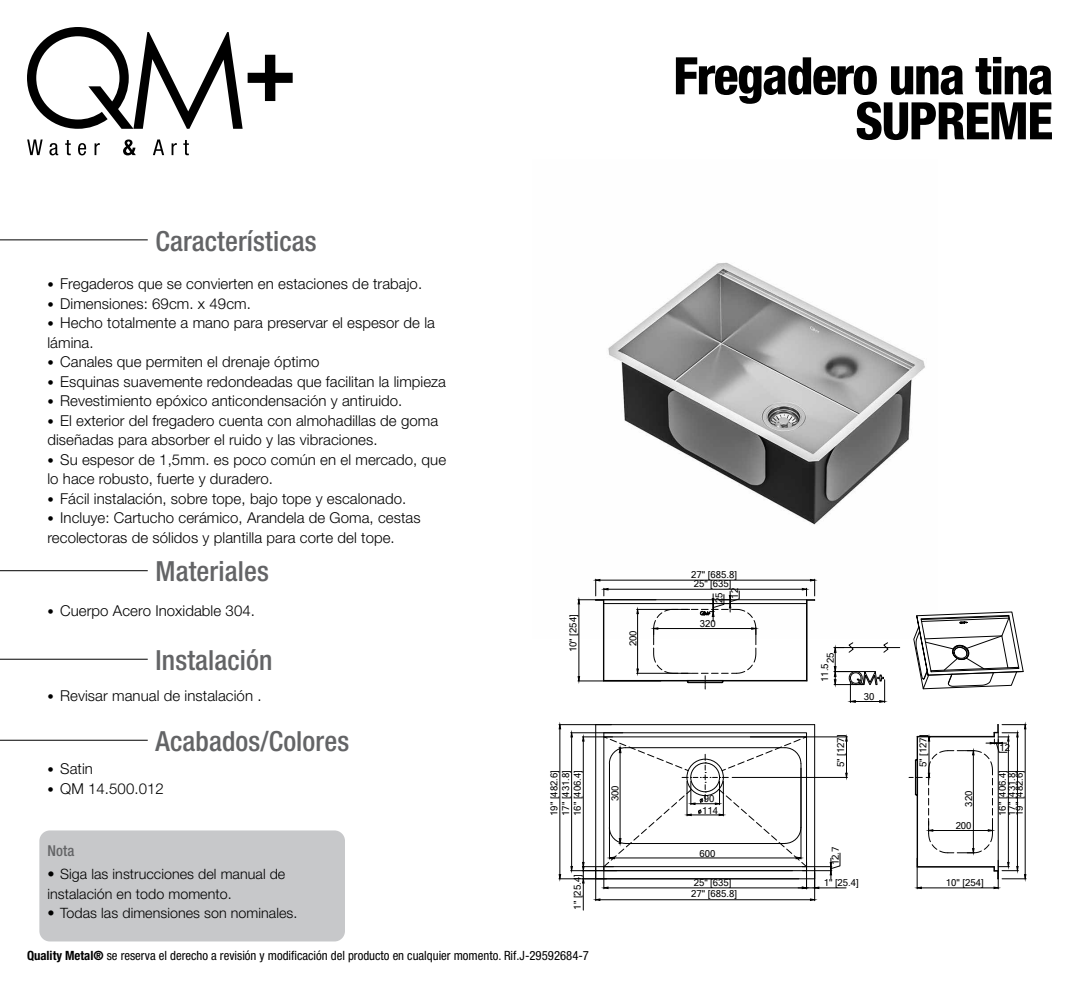
<style>
.page{position:relative;width:1080px;height:988px;background:#fff}
.page>*{position:absolute;margin:0;border:0;box-sizing:border-box;transform-origin:0 0}
.t1{font:800 condensed 51.75px/45px "Helvetica Neue LT Std";letter-spacing:-.03em;color:#000;text-align:right}
.t2{font:500 condensed 27.75px "Helvetica Neue LT Std";letter-spacing:.005em;color:#636466}
.t3{font:300 15px/19.5px "Helvetica Neue LT Std";letter-spacing:.005em;color:#000}
.t4{font:500 condensed 15px "Helvetica Neue LT Std";color:#636466}
.t5{font:300 14.25px/19.5px "Helvetica Neue LT Std";letter-spacing:.005em;color:#000}
.t6{font:condensed 12.75px "Helvetica Neue LT Std";color:#000}
.t7{font:300 12.75px "Helvetica Neue LT Std";color:#000}
.t8{font:9.52px/11.7px "Microsoft Sans Serif";color:#000}
.s1{font-size:12.75px}
.s2{font-weight:700}
</style>
<div class="page">
<hr style="left:0;top:239px;width:148px;height:1px;background:#000">
<hr style="left:0;top:570px;width:148px;height:1px;background:#000">
<hr style="left:0;top:659px;width:148px;height:1px;background:#000">
<hr style="left:0;top:740px;width:148px;height:1px;background:#000">
<div style="left:39px;top:830px;width:306px;height:111px;background:#c7c8ca;border-radius:10px"></div>
<svg style="left:27px;top:139px;width:16px;height:16px"></svg>
<svg style="left:49px;top:143px;width:9px;height:12px"></svg>
<svg style="left:65px;top:140px;width:6px;height:15px"></svg>
<svg style="left:78px;top:143px;width:8px;height:12px"></svg>
<svg style="left:95px;top:143px;width:5px;height:12px"></svg>
<svg style="left:123px;top:139px;width:13px;height:16px"></svg>
<svg style="left:153px;top:139px;width:11px;height:16px"></svg>
<svg style="left:172px;top:143px;width:5px;height:12px"></svg>
<svg style="left:183px;top:140px;width:6px;height:15px"></svg>
<svg style="left:27px;top:27px;width:266px;height:102px"></svg>
<img style="left:608px;top:262px;width:317px;height:263px">
<svg style="left:558px;top:578px;width:469px;height:333px"></svg>
<svg style="left:595px;top:724px;width:253px;height:177px"></svg>
<h2 class="t2" style="left:156px;top:224px;width:163px">Características</h2>
<p class="t3" style="left:47px;top:274px;width:376px"><span class="s1">•</span> Fregaderos que se convierten en estaciones de trabajo.</p>
<p class="t7" style="left:47px;top:296px;width:8px">•</p>
<p class="t3" style="left:47px;top:313px;width:389px"><span class="s1">•</span> Hecho totalmente a mano para preservar el espesor de la lámina.</p>
<p class="t3" style="left:47px;top:352px;width:274px"><span class="s1">•</span> Canales que permiten el drenaje óptimo</p>
<p class="t3" style="left:47px;top:371px;width:400px"><span class="s1">•</span> Esquinas suavemente redondeadas que facilitan la limpieza</p>
<p class="t3" style="left:47px;top:391px;width:356px"><span class="s1">•</span> Revestimiento epóxico anticondensación y antiruido.</p>
<p class="t3" style="left:47px;top:410px;width:392px"><span class="s1">•</span> El exterior del fregadero cuenta con almohadillas de goma diseñadas para absorber el ruido y las vibraciones.</p>
<p class="t3" style="left:47px;top:449px;width:400px"><span class="s1">•</span> Su espesor de 1,5mm. es poco común en el mercado, que lo hace robusto, fuerte y duradero.</p>
<p class="t3" style="left:47px;top:488px;width:360px"><span class="s1">•</span> Fácil instalación, sobre tope, bajo tope y escalonado.</p>
<p class="t3" style="left:47px;top:508px;width:375px"><span class="s1">•</span> Incluye: Cartucho cerámico, Arandela de Goma, cestas recolectoras de sólidos y plantilla para corte del tope.</p>
<p class="t3" style="left:60px;top:293px;width:192px">Dimensiones: 69cm. x 49cm.</p>
<h2 class="t2" style="left:156px;top:555px;width:115px">Materiales</h2>
<p class="t3" style="left:47px;top:601px;width:209px"><span class="s1">•</span> Cuerpo Acero Inoxidable 304.</p>
<h2 class="t2" style="left:156px;top:643px;width:118px">Instalación</h2>
<p class="t3" style="left:47px;top:686px;width:216px"><span class="s1">•</span> Revisar manual de instalación .</p>
<h2 class="t2" style="left:156px;top:724px;width:195px">Acabados/Colores</h2>
<p class="t3" style="left:47px;top:759px;width:47px"><span class="s1">•</span> Satin</p>
<p class="t3" style="left:47px;top:778px;width:118px"><span class="s1">•</span> QM 14.500.012</p>
<p class="t4" style="left:47px;top:841px;width:28px">Nota</p>
<p class="t5" style="left:47px;top:864px;width:239px">• Siga las instrucciones del manual de instalación en todo momento.</p>
<p class="t5" style="left:47px;top:903px;width:252px">• Todas las dimensiones son nominales.</p>
<h1 class="t1" style="left:673px;top:53px;width:382px">Fregadero una tina<br>SUPREME</h1>
<p class="t8" style="left:567px;top:652px;width:39px;rotate:-90deg">10" [254]</p>
<p class="t8" style="left:627px;top:646px;width:17px;rotate:-90deg">200</p>
<p class="t8" style="left:691px;top:570px;width:47px;line-height:9px">27" [685.8]<br>25" [635]</p>
<p class="t8" style="left:729px;top:598px;width:12px;rotate:-90deg">12</p>
<p class="t8" style="left:713px;top:603px;width:12px;rotate:-90deg">25</p>
<p class="t8" style="left:700px;top:618px;width:17px">320</p>
<p class="t8" style="left:824px;top:663px;width:12px;rotate:-90deg">25</p>
<p class="t8" style="left:819px;top:682px;width:20px;rotate:-90deg">11.5</p>
<p class="t8" style="left:835px;top:767px;width:34px;rotate:-90deg">5" [127]</p>
<p class="t8" style="left:864px;top:690px;width:12px">30</p>
<p class="t8" style="left:917px;top:767px;width:34px;rotate:-90deg">5" [127]</p>
<p class="t8" style="left:1000px;top:742px;width:12px">12</p>
<p class="t8" style="left:548px;top:816px;width:47px;text-align:justify;rotate:-90deg">19" [482.6] 17" [431.8] 16" [406.4]</p>
<p class="t8" style="left:998px;top:816px;width:47px;line-height:9.1px;rotate:-90deg">16" [406.4]<br>17" [431.8]</p>
<p class="t8" style="left:1013px;top:816px;width:47px;rotate:-90deg">19" [482.6]</p>
<p class="t8" style="left:609px;top:801px;width:17px;rotate:-90deg">300</p>
<p class="t8" style="left:963px;top:806px;width:17px;rotate:-90deg">320</p>
<p class="t8" style="left:956px;top:820px;width:17px">200</p>
<p class="t8" style="left:702px;top:793px;width:17px;line-height:11.2px">90<br>114</p>
<p class="t8" style="left:699px;top:847px;width:17px">600</p>
<p class="t8" style="left:829px;top:865px;width:20px;rotate:-90deg">12.7</p>
<p class="t8" style="left:572px;top:909px;width:37px;rotate:-90deg">1" [25.4]</p>
<p class="t8" style="left:824px;top:876px;width:37px">1" [25.4]</p>
<p class="t8" style="left:694px;top:876px;width:39px">25" [635]</p>
<p class="t8" style="left:691px;top:888px;width:47px">27" [685.8]</p>
<p class="t8" style="left:946px;top:876px;width:39px">10" [254]</p>
<p class="t6" style="left:27px;top:948px;width:564px"><span class="s2">Quality Metal®</span> se reserva el derecho a revisión y modificación del producto en cualquier momento. Rif.J-29592684-7</p>
</div>
